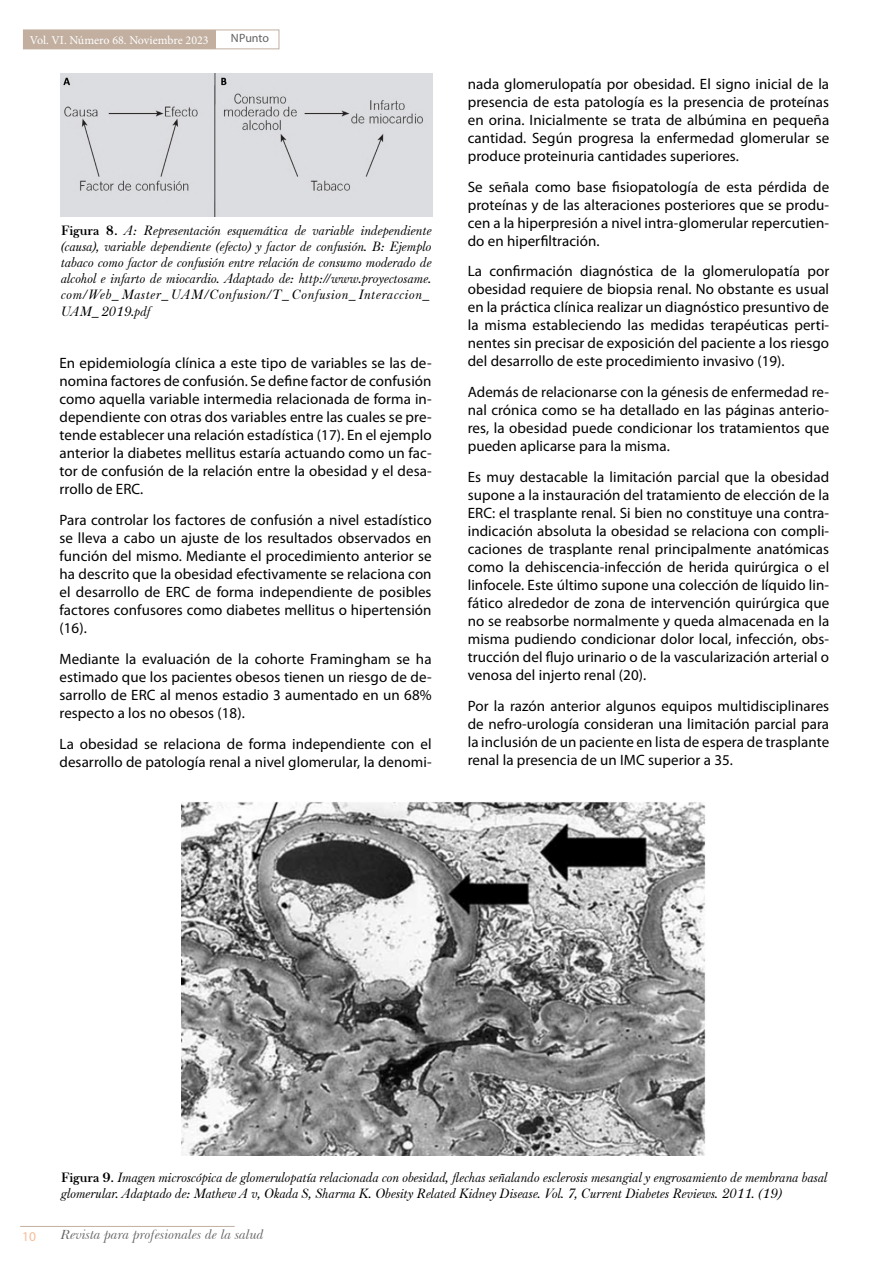
<style>
.page{position:relative;width:893px;height:1263px;background:#fff}
.page>*{position:absolute;margin:0;border:0;box-sizing:border-box;transform-origin:0 0}
.t1{font:15px/18px "Myriad Pro";letter-spacing:.005em;color:#000;text-align:justify}
.t2{font:italic 13.5px/16.2px "Baskerville F";color:#000;text-align:justify}
.t3{font:italic 13.5px "Baskerville BT";color:#646363}
.t4{font:13.5px "Myriad Pro";color:#f6bc96}
.t5{font:12px "Minion Pro";color:#fff}
.t6{font:12px "Myriad Pro";letter-spacing:-.005em;color:#646363}
.s1{font-weight:700;font-style:normal}
</style>
<div class="page">
<div style="left:23px;top:30px;width:256px;height:19px;border:1px solid #c2afa0"></div>
<div style="left:23px;top:30px;width:193px;height:19px;background:#c2afa0"></div>
<hr style="left:20px;top:1226px;width:215px;height:1px;background:#c2afa0">
<img style="left:60px;top:74px;width:372px;height:142px">
<img style="left:181px;top:802px;width:525px;height:354px">
<p class="t5" style="left:30px;top:32px;width:180px">Vol. VI. Número 68. Noviembre 2023</p>
<p class="t6" style="left:231px;top:30px;width:40px">NPunto</p>
<p class="t2" style="left:61px;top:222px;width:372px"><span class="s1">Figura 8.</span> A: Representación esquemática de variable independiente (causa), variable dependiente (efecto) y factor de confusión. B: Ejemplo tabaco como factor de confusión entre relación de consumo moderado de alcohol e infarto de miocardio. Adaptado de: http://www.proyectosame. com/Web_Master_UAM/Confusion/T_Confusion_Interaccion_ UAM_2019.pdf</p>
<p class="t1" style="left:60px;top:354px;width:374px">En epidemiología clínica a este tipo de variables se las de&shy;nomina factores de confusión. Se define factor de confusión como aquella variable intermedia relacionada de forma in&shy;dependiente con otras dos variables entre las cuales se pre&shy;tende establecer una relación estadística (17). En el ejemplo anterior la diabetes mellitus estaría actuando como un fac&shy;tor de confusión de la relación entre la obesidad y el desa&shy;rrollo de ERC.</p>
<p class="t1" style="left:60px;top:511px;width:374px">Para controlar los factores de confusión a nivel estadístico se lleva a cabo un ajuste de los resultados observados en función del mismo. Mediante el procedimiento anterior se ha descrito que la obesidad efectivamente se relaciona con el desarrollo de ERC de forma independiente de posibles factores confusores como diabetes mellitus o hipertensión (16).</p>
<p class="t1" style="left:60px;top:650px;width:374px">Mediante la evaluación de la cohorte Framingham se ha estimado que los pacientes obesos tienen un riesgo de de&shy;sarrollo de ERC al menos estadio 3 aumentado en un 68% respecto a los no obesos (18).</p>
<p class="t1" style="left:60px;top:734px;width:374px">La obesidad se relaciona de forma independiente con el desarrollo de patología renal a nivel glomerular, la denomi-</p>
<p class="t1" style="left:468px;top:75px;width:363px">nada glomerulopatía por obesidad. El signo inicial de la presencia de esta patología es la presencia de proteínas en orina. Inicialmente se trata de albúmina en pequeña cantidad. Según progresa la enfermedad glomerular se produce proteinuria cantidades superiores.</p>
<p class="t1" style="left:468px;top:177px;width:363px">Se señala como base fisiopatología de esta pérdida de proteínas y de las alteraciones posteriores que se produ&shy;cen a la hiperpresión a nivel intra-glomerular repercutien&shy;do en hiperfiltración.</p>
<p class="t1" style="left:468px;top:262px;width:363px">La confirmación diagnóstica de la glomerulopatía por obesidad requiere de biopsia renal. No obstante es usual en la práctica clínica realizar un diagnóstico presuntivo de la misma estableciendo las medidas terapéuticas perti&shy;nentes sin precisar de exposición del paciente a los riesgo del desarrollo de este procedimiento invasivo (19).</p>
<p class="t1" style="left:468px;top:383px;width:363px">Además de relacionarse con la génesis de enfermedad re&shy;nal crónica como se ha detallado en las páginas anterio&shy;res, la obesidad puede condicionar los tratamientos que pueden aplicarse para la misma.</p>
<p class="t1" style="left:468px;top:468px;width:363px">Es muy destacable la limitación parcial que la obesidad supone a la instauración del tratamiento de elección de la ERC: el trasplante renal. Si bien no constituye una contra&shy;indicación absoluta la obesidad se relaciona con compli&shy;caciones de trasplante renal principalmente anatómicas como la dehiscencia-infección de herida quirúrgica o el linfocele. Este último supone una colección de líquido lin&shy;fático alrededor de zona de intervención quirúrgica que no se reabsorbe normalmente y queda almacenada en la misma pudiendo condicionar dolor local, infección, obs&shy;trucción del flujo urinario o de la vascularización arterial o venosa del injerto renal (20).</p>
<p class="t1" style="left:468px;top:696px;width:363px">Por la razón anterior algunos equipos multidisciplinares de nefro-urología consideran una limitación parcial para la inclusión de un paciente en lista de espera de trasplante renal la presencia de un IMC superior a 35.</p>
<p class="t2" style="left:61px;top:1169px;width:768px"><span class="s1">Figura 9.</span> Imagen microscópica de glomerulopatía relacionada con obesidad, flechas señalando esclerosis mesangial y engrosamiento de membrana basal glomerular. Adaptado de: Mathew A v, Okada S, Sharma K. Obesity Related Kidney Disease. Vol. 7, Current Diabetes Reviews. 2011. (19)</p>
<p class="t4" style="left:22px;top:1228px;width:15px">10</p>
<p class="t3" style="left:61px;top:1227px;width:205px">Revista para profesionales de la salud</p>
</div>
